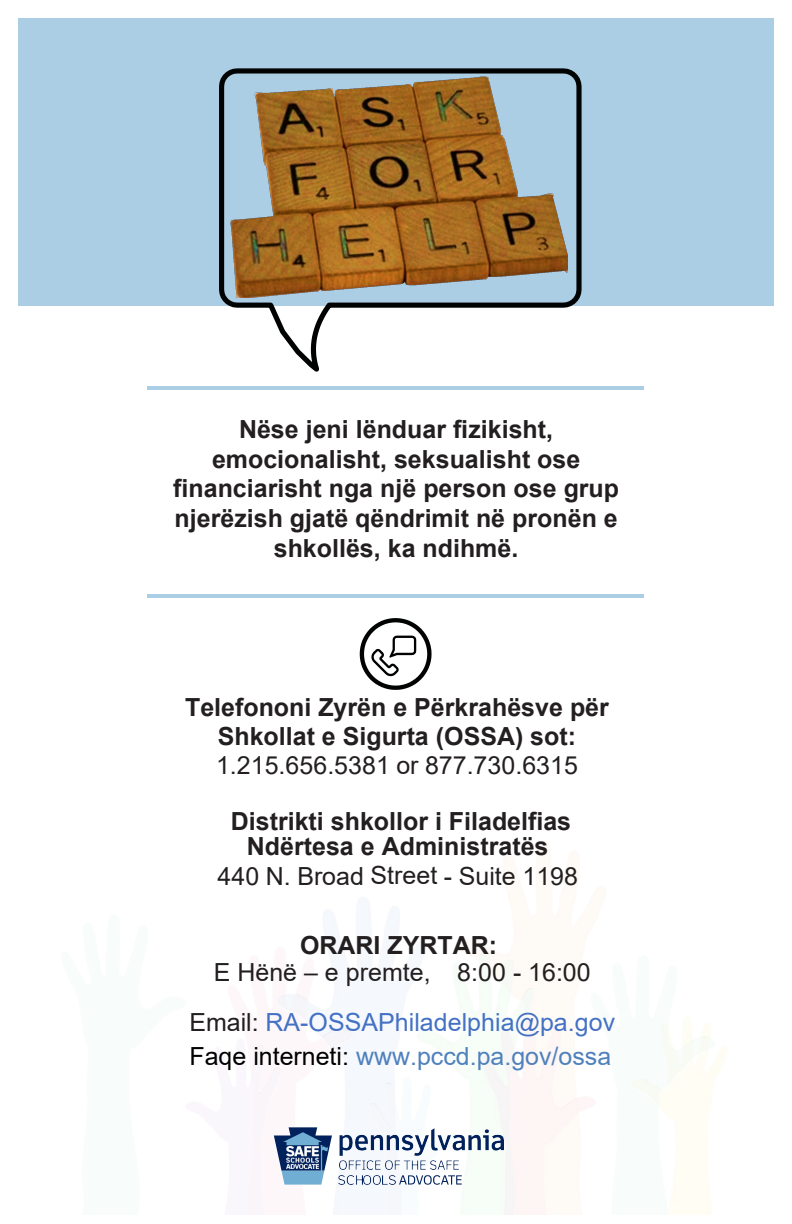
<style>
.page{position:relative;width:792px;height:1224px;background:#fff}
.page>*{position:absolute;margin:0;border:0;box-sizing:border-box;transform-origin:0 0}
.t1{font:700 25px/29.8px "Arial";color:#231f20;text-align:center}
.t2{font:25px/34.1px "Arial";color:#4471c4}
.t3{font:25px/26.9px "Arial";color:#231f20;text-align:center}
.s1{font-weight:400}
.s2{font-weight:700}
.s3{color:#231f1f}
.s4{color:#231f20}
.s5{color:#000}
.s6{color:#4f81bd}
</style>
<div class="page">
<div style="left:18px;top:18px;width:756px;height:288px;background:#accee5"></div>
<svg style="left:219px;top:68px;width:363px;height:304px"></svg>
<img style="left:230px;top:77px;width:337px;height:220px">
<hr style="left:148px;top:594px;width:496px;height:4px;background:#accee5">
<svg style="left:360px;top:618px;width:72px;height:72px"></svg>
<hr style="left:148px;top:386px;width:496px;height:3px;background:#accee5">
<img style="left:462px;top:1129px;width:42px;height:41px">
<svg style="left:274px;top:1127px;width:188px;height:58px"></svg>
<p class="t1" style="left:173px;top:414px;width:447px">Nëse jeni lënduar fizikisht, emocionalisht, seksualisht ose financiarisht nga një person ose grup njerëzish gjatë qëndrimit në pronën e shkollës, ka ndihmë.</p>
<p class="t1" style="left:185px;top:693px;width:425px;line-height:28.8px">Telefononi Zyrën e Përkrahësve për<br>Shkollat e Sigurta (OSSA) sot:<br><span class="s1">1.215.656.5381 or 877.730.6315</span></p>
<p class="t1" style="left:231px;top:810px;width:342px;line-height:24.4px">Distrikti shkollor i Filadelfias<br>Ndërtesa e Administratës</p>
<p class="t3" style="left:218px;top:862px;width:362px">440 N. Broad Street - Suite 1198</p>
<p class="t3" style="left:214px;top:932px;width:378px"><span class="s2">ORARI ZYRTAR:<br></span>E Hënë – e premte, 8:00 <span class="s3">- 16:00</span></p>
<p class="t2" style="left:190px;top:1005px;width:427px"><span class="s4">Email:</span> RA-OSSAPhiladelphia@pa.gov<br><span class="s5">Faqe interneti:</span> <span class="s6">www.pccd.pa.gov/ossa</span></p>
</div>
